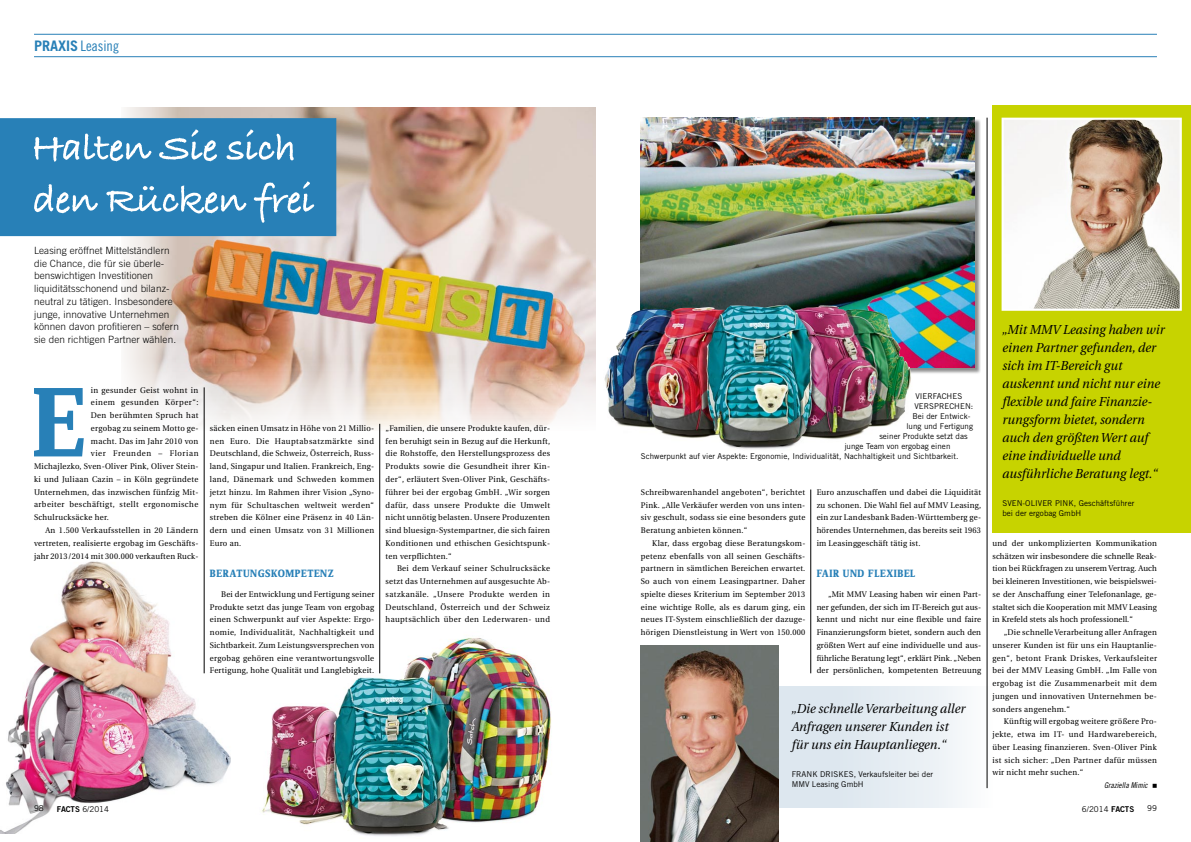
<style>
.page{position:relative;width:1191px;height:842px;background:#fff}
.page>*{position:absolute;margin:0;border:0;box-sizing:border-box;transform-origin:0 0}
.t1{font:700 102.6px "Zine Serif Dis";color:#2880b7}
.t2{font:14.5px "Trade Gothic Cond Eighteen";letter-spacing:-.01em;color:#2880b7}
.t3{font:italic 13px/18px "Utopia";letter-spacing:.005em;color:#000;scale:.95 1}
.t4{font:700 11px "Zine Serif Dis";letter-spacing:.05em;color:#2880b7}
.t5{font:300 10px/12.8px "Trade Gothic";letter-spacing:.01em;color:#000}
.t6{font:8.2px/12.8px "Utopia";letter-spacing:.035em;color:#000;text-align:justify;scale:.95 1}
.t7{font:8.2px "Utopia";letter-spacing:.06em;color:#000;scale:.95 1}
.t8{font:8.2px "Utopia";letter-spacing:.07em;color:#000;scale:.95 1}
.t9{font:8px/10px "Trade Gothic";letter-spacing:.005em;color:#000}
.t10{font:8px "Trade Gothic Cond Eighteen Obl";letter-spacing:.005em;color:#000}
.s1{font-family:"Trade Gothic";font-weight:700}
.s2{font-family:"Trade Gothic Bold Two"}
</style>
<div class="page">
<img style="left:261px;top:607px;width:291px;height:229px">
<div style="left:765px;top:686px;width:227px;height:122px;background:linear-gradient(to right,#d7e4ee,#f3f5f6)"></div>
<div style="left:992px;top:105px;width:199px;height:428px;background:#c7d300"></div>
<img style="left:177px;top:107px;width:418px;height:324px">
<svg style="left:67px;top:107px;width:110px;height:305px"></svg>
<img style="left:0;top:539px;width:231px;height:294px">
<hr style="left:34px;top:34px;width:1123px;height:1px;background:#2880b7">
<hr style="left:34px;top:56px;width:1123px;height:1px;background:#2880b7">
<hr style="left:204px;top:387px;width:1px;height:286px;background:#000">
<hr style="left:379px;top:424px;width:1px;height:249px;background:#000">
<hr style="left:810px;top:489px;width:1px;height:184px;background:#000">
<hr style="left:986px;top:118px;width:1px;height:670px;background:#000">
<img style="left:641px;top:645px;width:137px;height:197px">
<img style="left:1004px;top:121px;width:174px;height:187px">
<div style="left:1001px;top:118px;width:180px;height:193px;border:2px solid #fff"></div>
<div style="left:642px;top:119px;width:339px;height:255px;background:#000;opacity:.45"></div>
<img style="left:641px;top:118px;width:333px;height:249px">
<svg style="left:0;top:118px;width:336px;height:118px;background:#3d8cbe"></svg>
<img style="left:604px;top:305px;width:312px;height:144px">
<h2 class="t2" style="left:34px;top:37px;width:87px"><span class="s1">PRAXIS</span> Leasing</h2>
<p class="t5" style="left:34px;top:244px;width:146px">Leasing eröffnet Mittelständlern die Chance, die für sie überle&shy;benswichtigen Investitionen liquiditätsschonend und bilanz&shy;neutral zu tätigen. Insbesondere junge, innovative Unternehmen können davon profitieren – sofern sie den richtigen Partner wählen.</p>
<h1 class="t1" style="left:32px;top:369px;width:55px">E</h1>
<p class="t6" style="left:91px;top:384px;width:115px">in gesunder Geist wohnt in</p>
<p class="t7" style="left:91px;top:398px;width:115px">einem gesunden Körper“:</p>
<p class="t6" style="left:91px;top:409px;width:115px">Den berühmten Spruch hat</p>
<p class="t6" style="left:91px;top:422px;width:115px">ergobag zu seinem Motto ge-</p>
<p class="t6" style="left:91px;top:435px;width:115px">macht. Das im Jahr 2010 von</p>
<p class="t8" style="left:91px;top:449px;width:115px">vier Freunden – Florian</p>
<p class="t6" style="left:34px;top:460px;width:175px">Michajlezko, Sven-Oliver Pink, Oliver Stein-</p>
<p class="t6" style="left:34px;top:473px;width:175px">ki und Juliaan Cazin – in Köln gegründete</p>
<p class="t6" style="left:34px;top:486px;width:175px">Unternehmen, das inzwischen fünfzig Mit-</p>
<p class="t6" style="left:34px;top:498px;width:174px">arbeiter beschäftigt, stellt ergonomische</p>
<p class="t6" style="left:34px;top:511px;width:80px">Schulrucksäcke her.</p>
<p class="t6" style="left:45px;top:524px;width:163px">An 1.500 Verkaufsstellen in 20 Ländern</p>
<p class="t6" style="left:34px;top:537px;width:175px">vertreten, realisierte ergobag im Geschäfts-</p>
<p class="t6" style="left:34px;top:549px;width:175px">jahr 2013/2014 mit 300.000 verkauften Ruck-</p>
<p class="t6" style="left:210px;top:422px;width:175px">säcken einen Umsatz in Höhe von 21 Millio&shy;nen Euro. Die Hauptabsatzmärkte sind Deutschland, die Schweiz, Österreich, Russ&shy;land, Singapur und Italien. Frankreich, Eng&shy;land, Dänemark und Schweden kommen jetzt hinzu. Im Rahmen ihrer Vision „Syno&shy;nym für Schultaschen weltweit werden“ streben die Kölner eine Präsenz in 40 Län&shy;dern und einen Umsatz von 31 Millionen Euro an.</p>
<h3 class="t4" style="left:210px;top:568px;width:125px">BERATUNGSKOMPETENZ</h3>
<p class="t6" style="left:210px;top:588px;width:175px;text-indent:11px">Bei der Entwicklung und Fertigung seiner Produkte setzt das junge Team von ergobag einen Schwerpunkt auf vier Aspekte: Ergo&shy;nomie, Individualität, Nachhaltigkeit und Sichtbarkeit. Zum Leistungsversprechen von ergobag gehören eine verantwortungsvolle Fertigung, hohe Qualität und Langlebigkeit.</p>
<p class="t6" style="left:386px;top:422px;width:175px">„Familien, die unsere Produkte kaufen, dür&shy;fen beruhigt sein in Bezug auf die Herkunft, die Rohstoffe, den Herstellungsprozess des Produkts sowie die Gesundheit ihrer Kin&shy;der“, erläutert Sven-Oliver Pink, Geschäfts&shy;führer bei der ergobag GmbH. „Wir sorgen dafür, dass unsere Produkte die Umwelt nicht unnötig belasten. Unsere Produzenten sind bluesign-Systempartner, die sich fairen Konditionen und ethischen Gesichtspunk&shy;ten verpflichten.“</p>
<p class="t6" style="left:386px;top:562px;width:175px;text-indent:11px">Bei dem Verkauf seiner Schulrucksäcke setzt das Unternehmen auf ausgesuchte Ab&shy;satzkanäle. „Unsere Produkte werden in Deutschland, Österreich und der Schweiz hauptsächlich über den Lederwaren- und</p>
<p class="t9" style="left:34px;top:803px;width:11px">98</p>
<p class="t9" style="left:57px;top:804px;width:54px"><span class="s2">FACTS</span> 6/2014</p>
<p class="t9" style="left:915px;top:391px;width:48px">Vierfach es</p>
<p class="t9" style="left:914px;top:401px;width:60px">Versprech en:</p>
<p class="t9" style="left:912px;top:411px;width:60px">Bei der Entwick-</p>
<p class="t9" style="left:906px;top:421px;width:68px">lung und Fertigung</p>
<p class="t9" style="left:879px;top:431px;width:90px">seiner Produkte setzt das</p>
<p class="t9" style="left:844px;top:441px;width:108px">junge Team von ergobag einen</p>
<p class="t9" style="left:641px;top:451px;width:319px">Schwerpunkt auf vier Aspekte: Ergonomie, I ndividualität, Nachhaltigkeit und Sichtbarkeit.</p>
<p class="t6" style="left:641px;top:486px;width:175px">Schreibwarenhandel angeboten“, berichtet Pink. „Alle Verkäufer werden von uns inten&shy;siv geschult, sodass sie eine besonders gute Beratung anbieten können.“</p>
<p class="t6" style="left:641px;top:537px;width:175px;text-indent:11px">Klar, dass ergobag diese Beratungskom&shy;petenz ebenfalls von all seinen Geschäfts&shy;partnern in sämtlichen Bereichen erwartet.<br>So auch von einem Leasingpartner. Daher spielte dieses Kriterium im September 2013 eine wichtige Rolle, als es darum ging, ein neues IT-System einschließlich der dazuge&shy;hörigen Dienstleistung in Wert von 150.000</p>
<p class="t6" style="left:816px;top:486px;width:175px">Euro anzuschaffen und dabei die Liquidität zu schonen. Die Wahl fiel auf MMV Leasing, ein zur Landesbank Baden-Württemberg ge&shy;hörendes Unternehmen, das bereits seit 1963 im Leasinggeschäft tätig ist.</p>
<h3 class="t4" style="left:816px;top:568px;width:100px">FAIR UND FLEXIBEL</h3>
<p class="t6" style="left:816px;top:588px;width:175px;text-indent:11px">„Mit MMV Leasing haben wir einen Part&shy;ner gefunden, der sich im IT-Bereich gut aus&shy;kennt und nicht nur eine flexible und faire Finanzierungsform bietet, sondern auch den größten Wert auf eine individuelle und aus&shy;führliche Beratung legt“, erklärt Pink. „Neben der persönlichen, kompetenten Betreuung</p>
<h3 class="t3" style="left:791px;top:700px;width:184px">„Die schnelle Verarbeitung aller<br>Anfragen unserer Kunden ist für uns ein Hauptanliegen.“</h3>
<p class="t9" style="left:791px;top:769px;width:143px">Frank Driskes, Verkaufsleiter bei der<br>MMV Leasing GmbH</p>
<p class="t3" style="left:1002px;top:321px;width:172px">„Mit MMV Leasing haben wir einen Partner gefunden, der sich im IT-Bereich gut auskennt und nicht nur eine flexible und faire Finanzie&shy;rungsform bietet, sondern auch den größten Wert auf eine individuelle und ausführliche Beratung legt.“</p>
<p class="t9" style="left:1002px;top:498px;width:133px">Sven-Oliver Pink, Geschäftsführer bei der ergobag GmbH</p>
<p class="t6" style="left:992px;top:537px;width:175px">und der unkomplizierten Kommunikation schätzen wir insbesondere die schnelle Reak&shy;tion bei Rückfragen zu unserem Vertrag. Auch bei kleineren Investitionen, wie beispielswei&shy;se der Anschaffung einer Telefonanlage, ge&shy;staltet sich die Kooperation mit MMV Leasing in Krefeld stets als hoch professionell.“</p>
<p class="t6" style="left:992px;top:626px;width:175px;text-indent:11px">„Die schnelle Verarbeitung aller Anfragen unserer Kunden ist für uns ein Hauptanlie&shy;gen“, betont Frank Driskes, Verkaufsleiter bei der MMV Leasing GmbH. „Im Falle von ergobag ist die Zusammenarbeit mit dem jungen und innovativen Unternehmen be&shy;sonders angenehm.“</p>
<p class="t6" style="left:992px;top:715px;width:175px;text-indent:11px">Künftig will ergobag weitere größere Pro&shy;jekte, etwa im IT- und Hardwarebereich, über Leasing finanzieren. Sven-Oliver Pink ist sich sicher: „Den Partner dafür müssen wir nicht mehr suchen.“</p>
<p class="t10" style="left:1104px;top:780px;width:45px">Graziella Mimic</p>
<p class="t9" style="left:1082px;top:804px;width:54px">6/2014 <span class="s2">FACTS</span></p>
<p class="t9" style="left:1147px;top:803px;width:11px">99</p>
</div>
